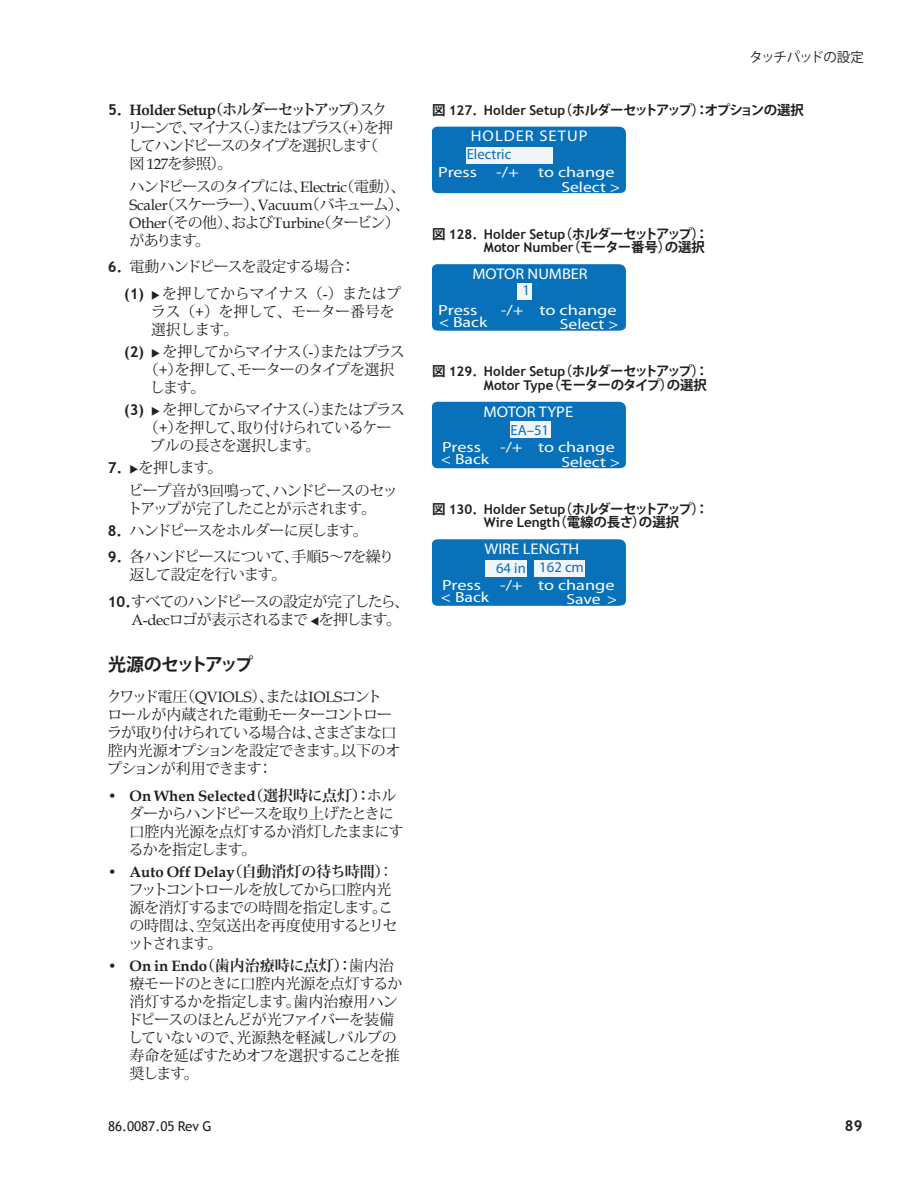
<style>
.page{position:relative;width:918px;height:1188px;background:#fff}
.page>*{position:absolute;margin:0;border:0;box-sizing:border-box;transform-origin:0 0}
.t1{font:700 18px "Koz Go Pro";letter-spacing:-.14em;color:#231f20}
.t2{font:15.45px "Myriad Pro";color:#fff;scale:1.07 1}
.t3{font:15.45px "Myriad Pro";letter-spacing:.06em;color:#fff;scale:1.07 1}
.t4{font:15.45px "Myriad Pro";color:#fff;scale:1.05 1}
.t5{font:15px/18px "Koz Min Pro";letter-spacing:-.06em;color:#231f20}
.t6{font:15px/18px "Koz Min Pro";letter-spacing:-.03em;color:#231f20}
.t7{font:15px/18px "Koz Min Pro";letter-spacing:-.09em;color:#231f20}
.t8{font:15px/18px "Koz Min Pro";letter-spacing:-.08em;color:#231f20}
.t9{font:15px/18px "Koz Min Pro";letter-spacing:-.1em;color:#231f20}
.t10{font:700 15px "Book Antiqua";color:#231f20}
.t11{font:15px "Koz Min Pro";letter-spacing:-.085em;color:#231f20}
.t12{font:15px/26.5px "Koz Min Pro";letter-spacing:-.01em;color:#231f20}
.t13{font:15px/18px "Koz Min Pro";letter-spacing:-.04em;color:#231f20}
.t14{font:15px/18px "Koz Min Pro";color:#231f20}
.t15{font:700 15px "Trebuchet MS";color:#231f20}
.t16{font:14.7px/14.7px "Myriad Pro";color:#fff;scale:1.24 1}
.t17{font:14.7px "Myriad Pro";color:#0871ba}
.t18{font:14.7px/14.7px "Myriad Pro";color:#fff;text-align:right;scale:1.26 1}
.t19{font:14.7px "Myriad Pro";color:#fff;scale:1.2 1}
.t20{font:700 13.5px/13.5px "Trebuchet MS";color:#231f20;text-align:right}
.t21{font:700 13.5px "Koz Go Pro";letter-spacing:-.1em;color:#231f20}
.t22{font:700 13.5px "Koz Go Pro";letter-spacing:-.08em;color:#231f20}
.t23{font:13.5px "Trebuchet MS";color:#231f20}
.t24{font:13.5px "Koz Go Pro";letter-spacing:-.04em;color:#231f20}
.s1{font-family:"Trebuchet MS";font-weight:700}
.s2{font-family:"Book Antiqua";font-weight:700}
.s3{font-weight:700}
.s4{font-family:"Book Antiqua"}
.s5{font-family:"Koz Min Pro"}
.s6{font-family:"Koz Min Pro";font-weight:400}
.s7{font-family:"Trebuchet MS"}
.s8{font-family:"Koz Go Pro"}
</style>
<div class="page">
<div style="left:432px;top:127px;width:194px;height:68px;background:#deecf5"></div>
<div style="left:432px;top:127px;width:194px;height:66px;background:#0871ba"></div>
<div style="left:466px;top:148px;width:86px;height:16px;background:#f2f5fa"></div>
<div style="left:432px;top:264px;width:194px;height:67px;background:#0871ba"></div>
<div style="left:517px;top:283px;width:15px;height:16px;background:#f2f5fa"></div>
<div style="left:432px;top:402px;width:194px;height:68px;background:#c1dbed"></div>
<div style="left:432px;top:402px;width:194px;height:66px;background:#0871ba"></div>
<div style="left:510px;top:421px;width:41px;height:17px;background:#f2f5fa"></div>
<div style="left:432px;top:539px;width:194px;height:67px;background:#0871ba"></div>
<div style="left:486px;top:561px;width:41px;height:16px;background:#f2f5fa"></div>
<div style="left:534px;top:561px;width:51px;height:16px;background:#f2f5fa"></div>
<p class="t9" style="left:128px;top:100px;width:267px;text-indent:-20px"><span class="s1">5.</span> <span class="s2">Holder Setup</span><span class="s3">（ホルダーセットアップ）</span>スクリーンで、マイナス（<span class="s4">-</span>）またはプラス（<span class="s4">+</span>）を押してハンドピースのタイプを選択します（図 <span class="s4">127</span>を参照）。</p>
<p class="t7" style="left:129px;top:177px;width:282px">ハンドピースのタイプには、<span class="s4">Electric</span>（電動）、<br><span class="s4">Scaler</span>（スケーラー）、<span class="s4">Vacuum</span>（バキューム）、<br><span class="s4">Other</span>（その他）、および<span class="s4">Turbine</span>（タービン）があります。</p>
<p class="t12" style="left:124px;top:253px;width:279px;text-indent:-16px"><span class="s1">6.</span> 電動ハンドピースを設定する場合：<br><span class="s1">(1)</span> ◆ を押してからマイナス（<span class="s4">-</span>）またはプ</p>
<p class="t14" style="left:151px;top:302px;width:245px">ラス（<span class="s4">+</span>）を押して、モーター番号を選択します。</p>
<p class="t11" style="left:124px;top:341px;width:282px"><span class="s1">(2)</span> ◆ を押してからマイナス（<span class="s4">-</span>）またはプラス</p>
<p class="t5" style="left:144px;top:360px;width:252px">（<span class="s4">+</span>）を押して、モーターのタイプを選択</p>
<p class="t5" style="left:150px;top:378px;width:57px">します。</p>
<p class="t11" style="left:124px;top:399px;width:282px"><span class="s1">(3)</span> ◆ を押してからマイナス（<span class="s4">-</span>）またはプラス</p>
<p class="t8" style="left:144px;top:418px;width:249px">（<span class="s4">+</span>）を押して、取り付けられているケー</p>
<p class="t5" style="left:150px;top:436px;width:172px">ブルの長さを選択します。</p>
<p class="t5" style="left:128px;top:456px;width:271px;line-height:22.2px;text-indent:-20px"><span class="s1">7.</span> ◆を押します。<br>ビープ音が<span class="s4">3</span>回鳴って、ハンドピースのセッ</p>
<p class="t8" style="left:127px;top:499px;width:250px">トアップが完了したことが示されます。</p>
<p class="t5" style="left:108px;top:521px;width:261px"><span class="s1">8.</span> ハンドピースをホルダーに戻します。</p>
<p class="t13" style="left:130px;top:547px;width:266px;text-indent:-22px"><span class="s1">9.</span> 各ハンドピースについて、手順<span class="s4">5</span>～<span class="s4">7</span>を繰り返して設定を行います。</p>
<p class="t8" style="left:131px;top:592px;width:279px;text-indent:-24px"><span class="s1">10.</span>すべてのハンドピースの設定が完了したら、<br><span class="s4">A-dec</span>ロゴが表示されるまで ▼を押します。</p>
<p class="t1" style="left:108px;top:653px;width:147px">光源のセットアップ</p>
<p class="t5" style="left:107px;top:687px;width:295px">クワッド電圧（<span class="s4">QVIOLS</span>）、または<span class="s4">IOLS</span>コントロールが内蔵された電動モーターコントローラが取り付けられている場合は、さまざまな口腔内光源オプションを設定できます。以下のオプションが利用できます：</p>
<p class="t10" style="left:108px;top:785px;width:290px">• On When Selected<span class="s5">（選択時に点灯）：</span><span class="s6">ホル</span></p>
<p class="t5" style="left:129px;top:804px;width:277px">ダーからハンドピースを取り上げたときに口腔内光源を点灯するか消灯したままにするかを指定します。</p>
<p class="t10" style="left:108px;top:862px;width:287px">• Auto Off Delay<span class="s5">（自動消灯の待ち時間）</span><span class="s6">：</span></p>
<p class="t6" style="left:128px;top:880px;width:271px">フットコントロールを放してから口腔内光源を消灯するまでの時間を指定します。この時間は、空気送出を再度使用するとリセットされます。</p>
<p class="t6" style="left:127px;top:956px;width:277px;text-indent:-19px"><span class="s2">• On in Endo</span><span class="s3">（歯内治療時に点灯）：</span>歯内治療モードのときに口腔内光源を点灯するか消灯するかを指定します。歯内治療用ハンドピースのほとんどが光ファイバーを装備していないので、光源熱を軽減しバルブの寿命を延ばすためオフを選択することを推奨します。</p>
<p class="t24" style="left:750px;top:49px;width:116px">タッチパッドの設定</p>
<p class="t21" style="left:432px;top:101px;width:374px">図 <span class="s7">127. Holder Setup</span>（ホルダーセットアップ）：オプションの選択</p>
<p class="t3" style="left:471px;top:127px;width:111px">HOLDER SETUP</p>
<p class="t16" style="left:438px;top:164px;width:33px">Press</p>
<p class="t16" style="left:496px;top:164px;width:20px">-/+</p>
<p class="t16" style="left:561px;top:164px;width:49px;text-indent:-23px">to change<br>Select &gt;</p>
<p class="t17" style="left:467px;top:145px;width:46px">Electric</p>
<p class="t20" style="left:432px;top:227px;width:278px"><span class="s8">図</span> 128. Holder Setup<span class="s8">（ホルダーセットアップ）：<br></span>Motor Number<span class="s8">（モーター番号）の選択</span></p>
<p class="t4" style="left:473px;top:264px;width:111px">MOTOR NUMBER</p>
<p class="t18" style="left:438px;top:302px;width:33px">Press</p>
<p class="t18" style="left:501px;top:302px;width:95px">-/+ to change<br>Select &gt;</p>
<p class="t17" style="left:522px;top:281px;width:9px">1</p>
<p class="t19" style="left:439px;top:313px;width:42px">&lt; Back</p>
<p class="t20" style="left:432px;top:365px;width:278px"><span class="s8">図</span> 129. Holder Setup<span class="s8">（ホルダーセットアップ）：</span></p>
<p class="t22" style="left:484px;top:376px;width:225px"><span class="s7">Motor Type</span>（モーターのタイプ）の選択</p>
<p class="t2" style="left:484px;top:402px;width:85px">MOTOR TYPE</p>
<p class="t16" style="left:442px;top:440px;width:33px">Press</p>
<p class="t16" style="left:561px;top:440px;width:49px;text-indent:-61px">-/+ to change<br>Select &gt;</p>
<p class="t17" style="left:510px;top:421px;width:40px">EA–51</p>
<p class="t19" style="left:441px;top:450px;width:42px">&lt; Back</p>
<p class="t20" style="left:484px;top:502px;width:226px;text-align:left;text-indent:-52px"><span class="s8">図</span> 130. Holder Setup<span class="s8">（ホルダーセットアップ）：<br></span>Wire Length<span class="s8">（電線の長さ）の選択</span></p>
<p class="t2" style="left:484px;top:539px;width:90px">WIRE LENGTH</p>
<p class="t16" style="left:442px;top:577px;width:33px">Press</p>
<p class="t16" style="left:500px;top:577px;width:96px;text-align:right">-/+ to change<br>Save &gt;</p>
<p class="t17" style="left:539px;top:558px;width:46px">162 cm</p>
<p class="t17" style="left:496px;top:559px;width:31px">64 in</p>
<p class="t19" style="left:441px;top:588px;width:42px">&lt; Back</p>
<p class="t23" style="left:108px;top:1119px;width:105px">86.0087.05 Rev G</p>
<p class="t15" style="left:845px;top:1117px;width:19px">89</p>
</div>
